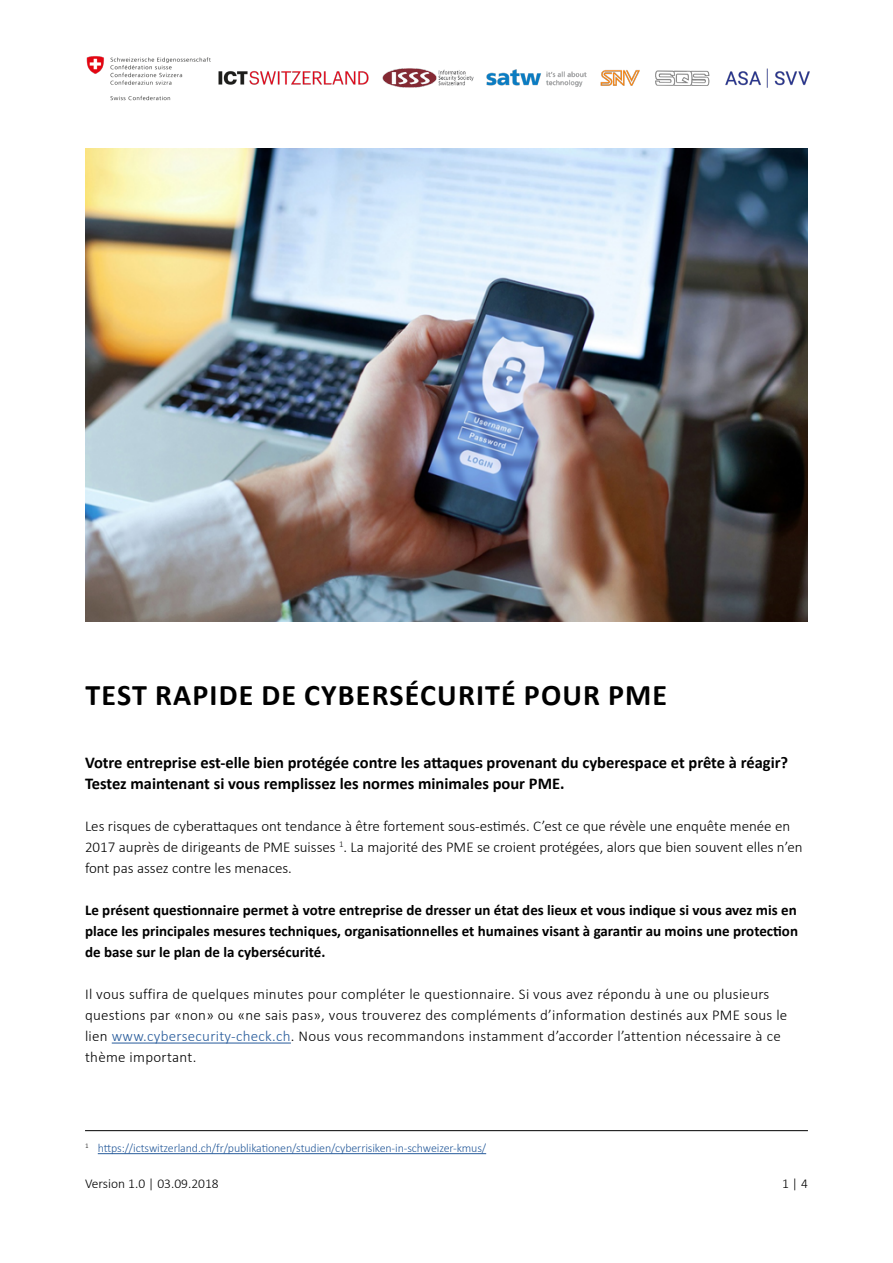
<style>
.page{position:relative;width:893px;height:1263px;background:#fff}
.page>*{position:absolute;margin:0;border:0;box-sizing:border-box;transform-origin:0 0}
.t1{font:700 30px "Calibri";letter-spacing:.04em;color:#000}
.t2{font:700 16.5px/21px "Calibri";color:#000}
.t3{font:300 15px/21px "Calibri";letter-spacing:.01em;color:#000}
.t4{font:700 15px/21px "Calibri";color:#000;text-align:justify}
.t5{font:300 13.5px "Calibri";color:#000}
.t6{font:300 12px "Calibri";letter-spacing:-.01em;color:#275b9b}
.s1{color:#275b9b}
</style>
<div class="page">
<img style="left:86px;top:56px;width:724px;height:45px">
<hr style="left:112px;top:1043px;width:179px;height:1px;background:#275b9b">
<img style="left:85px;top:149px;width:723px;height:472px">
<hr style="left:85px;top:1130px;width:723px;height:1px;background:#000">
<hr style="left:98px;top:1153px;width:388px;height:1px;background:#275b9b">
<h1 class="t1" style="left:86px;top:674px;width:583px">TEST RAPIDE DE CYBERSÉCURITÉ POUR PME</h1>
<p class="t2" style="left:85px;top:752px;width:705px">Votre entreprise est-elle bien protégée contre les attaques provenant du cyberespace et prête à réagir?<br>Testez maintenant si vous remplissez les normes minimales pour PME.</p>
<p class="t3" style="left:85px;top:815px;width:719px">Les risques de cyberattaques ont tendance à être fortement sous-estimés. C’est ce que révèle une enquête menée en<br>2017 auprès de dirigeants de PME suisses <sup>1</sup>. La majorité des PME se croient protégées, alors que bien souvent elles n’en font pas assez contre les menaces.</p>
<p class="t4" style="left:85px;top:899px;width:714px">Le présent questionnaire permet à votre entreprise de dresser un état des lieux et vous indique si vous avez mis en place les principales mesures techniques, organisationnelles et humaines visant à garantir au moins une protection de base sur le plan de la cybersécurité.</p>
<p class="t3" style="left:85px;top:983px;width:704px">Il vous suffira de quelques minutes pour compléter le questionnaire. Si vous avez répondu à une ou plusieurs questions par «non» ou «ne sais pas», vous trouverez des compléments d’information destinés aux PME sous le lien <span class="s1">www.cybersecurity-check.ch</span>. Nous vous recommandons instamment d’accorder l’attention nécessaire à ce thème important.</p>
<p class="t6" style="left:85px;top:1141px;width:403px"><sup>1</sup> https://ictswitzerland.ch/fr/publikationen/studien/cyberrisiken-in-schweizer-kmus/</p>
<p class="t5" style="left:85px;top:1175px;width:135px">Version 1.0 | 03.09.2018</p>
<p class="t5" style="left:782px;top:1175px;width:27px">1 | 4</p>
</div>
